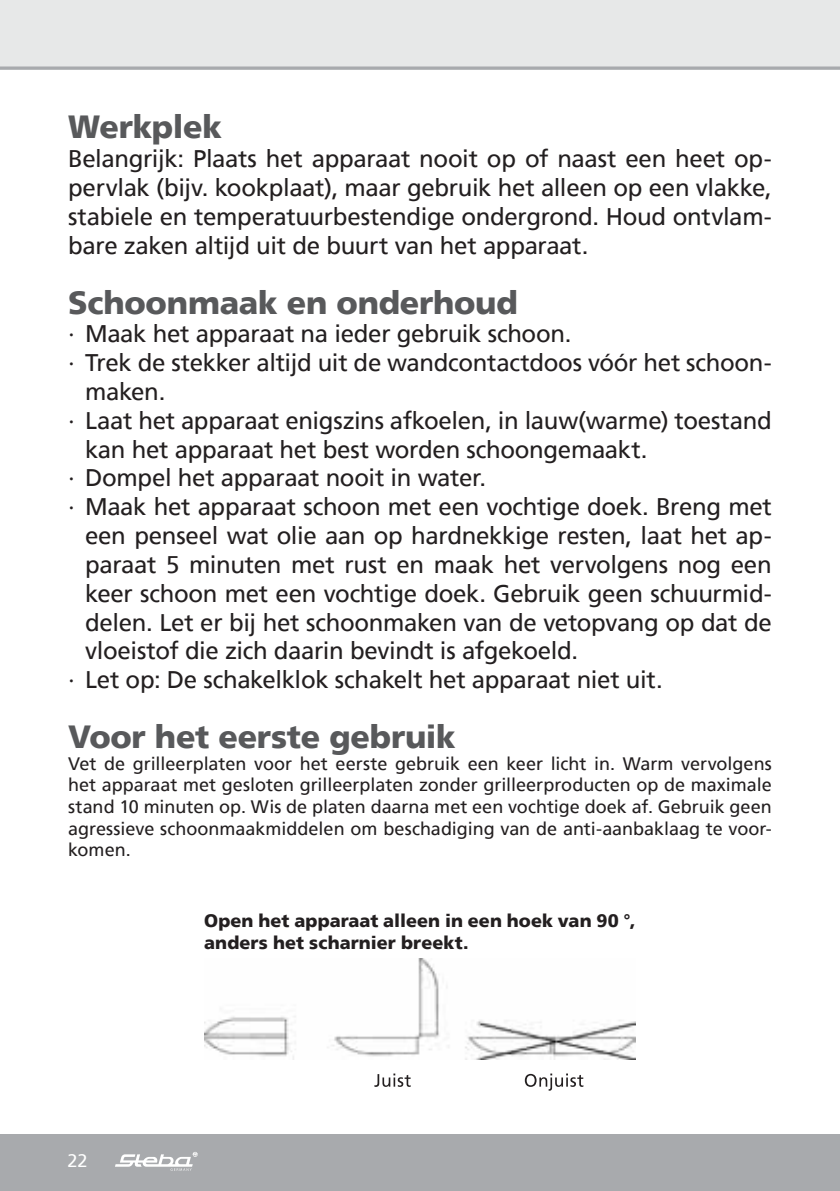
<style>
.page{position:relative;width:840px;height:1191px;background:#fff}
.page>*{position:absolute;margin:0;border:0;box-sizing:border-box;transform-origin:0 0}
.t1{font:900 32px "Frutiger";letter-spacing:-.01em;color:#58595b}
.t2{font:24px/28.8px "Frutiger";letter-spacing:-.015em;color:#231f20;text-align:justify}
.t3{font:18px/21.6px "Frutiger";color:#231f20;text-align:justify}
.t4{font:900 18px/21.6px "Frutiger";letter-spacing:.005em;color:#231f20}
.t5{font:18px "Frutiger";color:#fff}
</style>
<div class="page">
<div style="left:0;top:0;width:839px;height:68px;background:#e7e8e8"></div>
<hr style="left:839px;top:1134px;width:1px;height:57px;background:#a8aaad">
<div style="left:0;top:1134px;width:839px;height:57px;background:#a8aaad"></div>
<svg style="left:115px;top:1152px;width:82px;height:18px"></svg>
<svg style="left:0;top:66px;width:839px;height:4px;background:#b3b5b8"></svg>
<svg style="left:374px;top:1073px;width:36px;height:14px"></svg>
<img style="left:204px;top:958px;width:431px;height:101px">
<svg style="left:524px;top:1073px;width:59px;height:17px"></svg>
<h1 class="t1" style="left:68px;top:114px;width:155px">Werkplek</h1>
<p class="t2" style="left:68px;top:146px;width:705px">Belangrijk: Plaats het apparaat nooit op of naast een heet op&shy;pervlak (bijv. kookplaat), maar gebruik het alleen op een vlakke, stabiele en temperatuurbestendige ondergrond. Houd ontvlam&shy;bare zaken altijd uit de buurt van het apparaat.</p>
<h1 class="t1" style="left:68px;top:289px;width:451px">Schoonmaak en onderhoud</h1>
<p class="t2" style="left:68px;top:319px;width:504px">∙ Maak het apparaat na ieder gebruik schoon.</p>
<p class="t2" style="left:68px;top:348px;width:705px">∙ Trek de stekker altijd uit de wandcontactdoos vóór het schoon-</p>
<p class="t2" style="left:85px;top:379px;width:82px">maken.</p>
<p class="t2" style="left:68px;top:406px;width:704px">∙ Laat het apparaat enigszins afkoelen, in lauw(warme) toestand</p>
<p class="t2" style="left:85px;top:437px;width:563px">kan het apparaat het best worden schoongemaakt.</p>
<p class="t2" style="left:68px;top:463px;width:419px">∙ Dompel het apparaat nooit in water.</p>
<p class="t2" style="left:68px;top:492px;width:705px">∙ Maak het apparaat schoon met een vochtige doek. Breng met</p>
<p class="t2" style="left:85px;top:523px;width:687px">een penseel wat olie aan op hardnekkige resten, laat het ap-</p>
<p class="t2" style="left:85px;top:552px;width:687px">paraat 5 minuten met rust en maak het vervolgens nog een</p>
<p class="t2" style="left:85px;top:581px;width:687px">keer schoon met een vochtige doek. Gebruik geen schuurmid-</p>
<p class="t2" style="left:85px;top:609px;width:688px">delen. Let er bij het schoonmaken van de vetopvang op dat de</p>
<p class="t2" style="left:85px;top:638px;width:494px">vloeistof die zich daarin bevindt is afgekoeld.</p>
<p class="t2" style="left:68px;top:665px;width:595px">∙ Let op: De schakelklok schakelt het apparaat niet uit.</p>
<h1 class="t1" style="left:68px;top:723px;width:389px">Voor het eerste gebruik</h1>
<p class="t3" style="left:68px;top:754px;width:705px">Vet de grilleerplaten voor het eerste gebruik een keer licht in. Warm vervolgens het apparaat met gesloten grilleerplaten zonder grilleerproducten op de maximale stand 10 minuten op. Wis de platen daarna met een vochtige doek af. Gebruik geen agressieve schoonmaakmiddelen om beschadiging van de anti-aanbaklaag te voor&shy;komen.</p>
<p class="t5" style="left:67px;top:1153px;width:22px">22</p>
<p class="t4" style="left:204px;top:911px;width:432px">Open het apparaat alleen in een hoek van 90 °, anders het scharnier breekt.</p>
</div>
